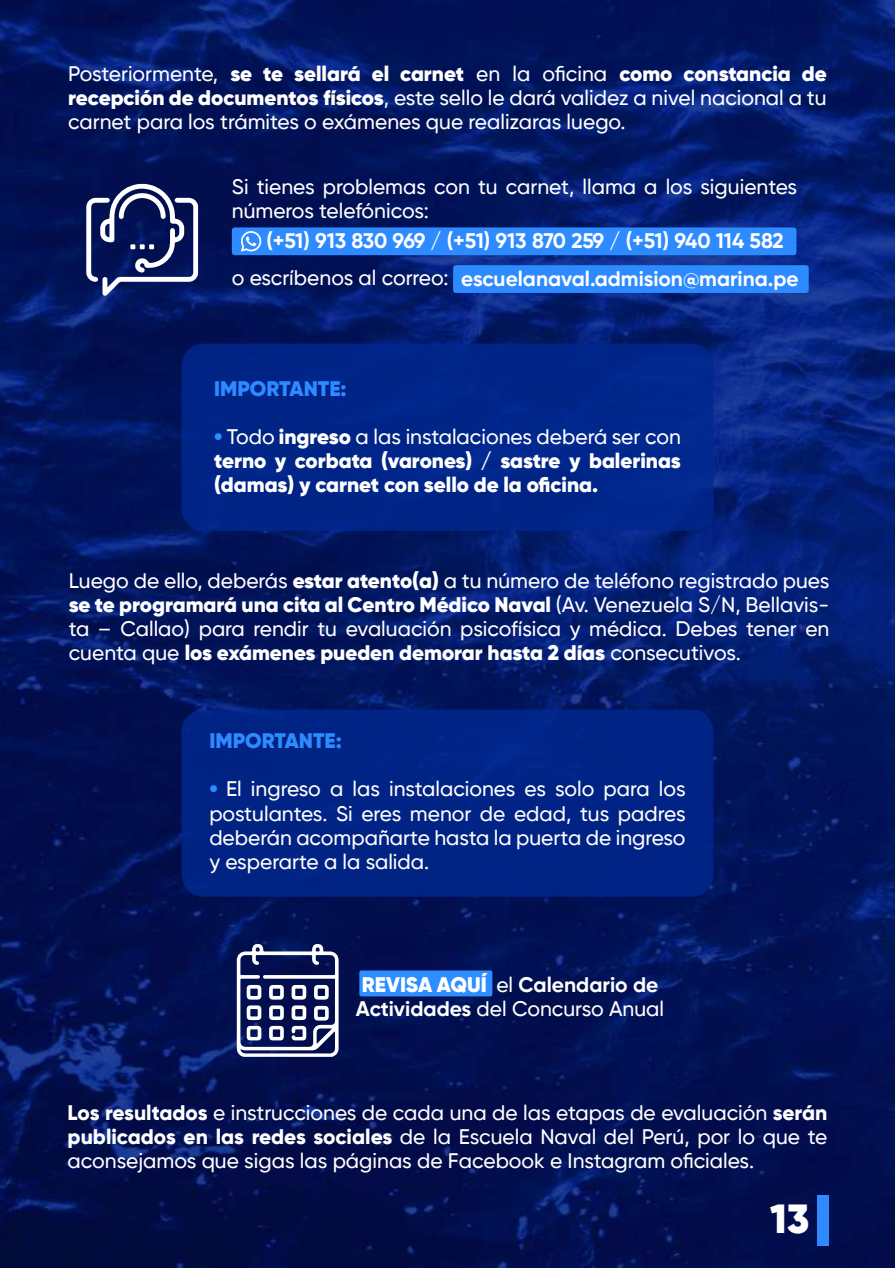
<style>
.page{position:relative;width:895px;height:1268px;background:#fff}
.page>*{position:absolute;margin:0;border:0;box-sizing:border-box;transform-origin:0 0}
.t1{font:500 124.35px "Gilroy";color:#fff;scale:.36 1}
.t2{font:900 40.5px "Gilroy";color:#fff}
.t3{font:500 21px/24px "Gilroy";color:#fff;text-align:justify}
.t4{font:700 21px/37.5px "Gilroy";color:#fff}
.t5{font:900 21px/24px "Gilroy";color:#fff;text-align:justify}
.t6{font:900 21px "Gilroy";color:#2e8bff}
.s1{font-weight:900}
.s2{color:#2e8bff}
.s3{font-weight:500}
.s4{font-weight:900;color:#2e8bff}
.s5{font-weight:800}
</style>
<div class="page">
<img style="left:0;top:0;width:895px;height:1267px">
<div style="left:181px;top:343px;width:532px;height:187px;background:#002588;border-radius:22px"></div>
<div style="left:181px;top:709px;width:532px;height:187px;background:#002385;border-radius:22px"></div>
<svg style="left:86px;top:184px;width:112px;height:112px"></svg>
<div style="left:232px;top:227px;width:564px;height:28px;background:#2e8bff;border-radius:3px"></div>
<svg style="left:241px;top:231px;width:20px;height:20px"></svg>
<div style="left:453px;top:265px;width:355px;height:28px;background:#2e8bff;border-radius:3px"></div>
<svg style="left:237px;top:942px;width:102px;height:114px"></svg>
<div style="left:359px;top:970px;width:133px;height:26px;background:#2e8eff;border-radius:2px"></div>
<div style="left:817px;top:1194px;width:11px;height:50px;background:#2e8bff"></div>
<p class="t3" style="left:68px;top:62px;width:760px">Posteriormente, <span class="s1">se te sellará el carnet</span> en la oficina <span class="s1">como constancia de recepción de documentos físicos</span>, este sello le dará validez a nivel nacional a tu carnet para los trámites o exámenes que realizaras luego.</p>
<p class="t3" style="left:232px;top:174px;width:567px">Si tienes problemas con tu carnet, llama a los siguientes números telefónicos:</p>
<p class="t4" style="left:461px;top:223px;width:339px;text-indent:-195px">(+51) 913 830 969 / (+51) 913 870 259 / (+51) 940 114 582 escuelanaval.admision@marina.pe</p>
<p class="t3" style="left:232px;top:266px;width:218px">o escríbenos al correo:</p>
<p class="t6" style="left:214px;top:377px;width:134px">IMPORTANTE:</p>
<p class="t5" style="left:214px;top:424px;width:468px"><span class="s2">ï</span> <span class="s3">Todo</span> ingreso <span class="s3">a las instalaciones deberá ser con </span>terno y corbata (varones) / sastre y balerinas (damas) y carnet con sello de la oficina.</p>
<p class="t3" style="left:69px;top:569px;width:762px">Luego de ello, deberás <span class="s1">estar atento(a)</span> a tu número de teléfono registrado pues <span class="s1">se te programará una cita al Centro Médico Naval</span> (Av. Venezuela S/N, Bellavis&shy;ta – Callao) para rendir tu evaluación psicofísica y médica. Debes tener en cuenta que <span class="s1">los exámenes pueden demorar hasta 2 días</span> consecutivos.</p>
<p class="t6" style="left:209px;top:729px;width:134px">IMPORTANTE:</p>
<p class="t3" style="left:209px;top:777px;width:478px"><span class="s4">ï</span> El ingreso a las instalaciones es solo para los postulantes. Si eres menor de edad, tus padres deberán acompañarte hasta la puerta de ingreso y esperarte a la salida.</p>
<h1 class="t1" style="left:248px;top:921px;width:1237px">https://bit.ly/3MfJI4h</h1>
<p class="t4" style="left:356px;top:973px;width:310px;line-height:24px"><span class="s1">REVISA AQUÍ</span> <span class="s3">el</span> Calendario de<br>Actividades <span class="s3">del Concurso Anual</span></p>
<p class="t3" style="left:68px;top:1100px;width:761px"><span class="s5">Los resultados</span> e instrucciones de cada una de las etapas de evaluación <span class="s5">serán publicados en las redes sociales</span> de la Escuela Naval del Perú, por lo que te aconsejamos que sigas las páginas de Facebook e Instagram oficiales.</p>
<h2 class="t2" style="left:770px;top:1196px;width:40px">13</h2>
</div>
